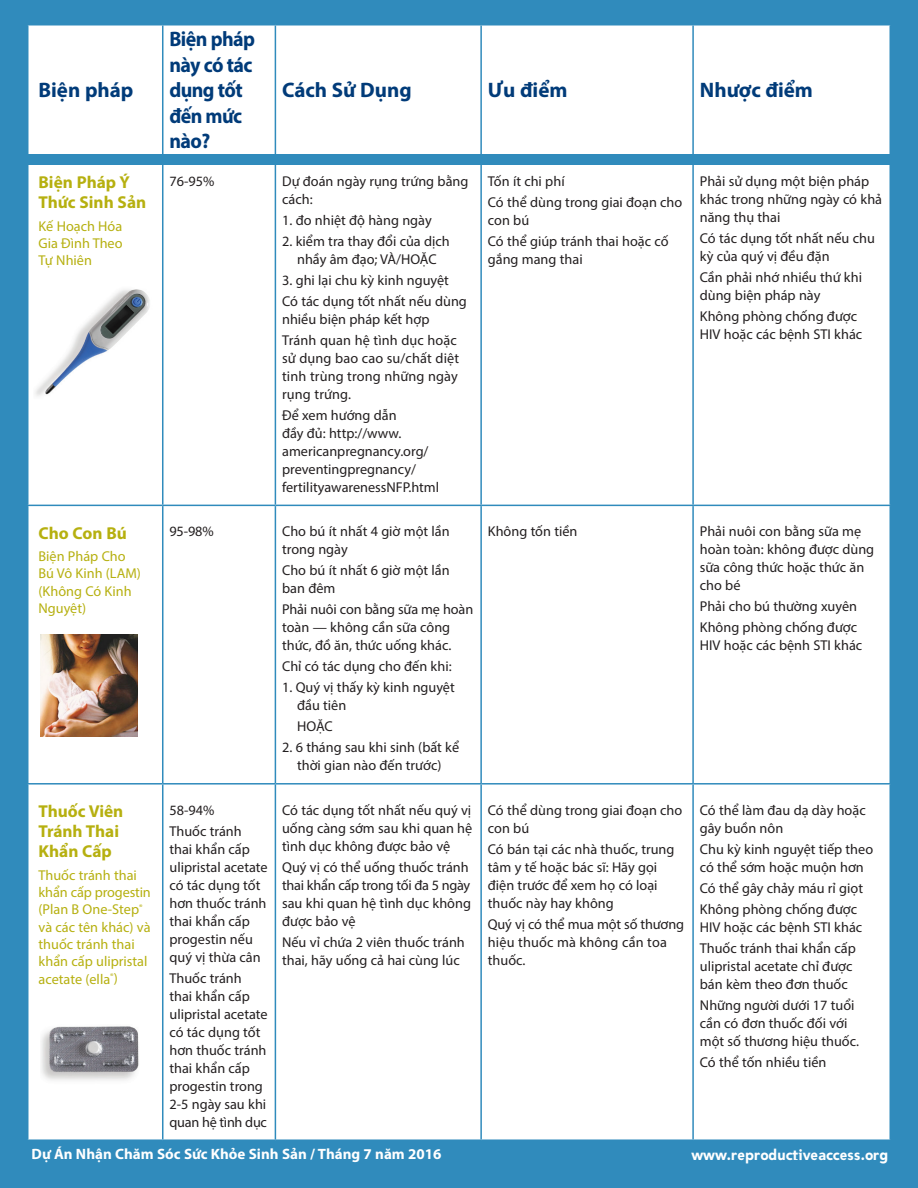
<style>
.page{position:relative;width:918px;height:1188px;background:#308bbc}
.page>*{position:absolute;margin:0;border:0;box-sizing:border-box;transform-origin:0 0}
.t1{font:700 21px "Myriad Pro";letter-spacing:-.005em;color:#013b79}
.t2{font:700 21px/25.5px "Myriad Pro";letter-spacing:-.03em;color:#013b79;scale:.95 1}
.t3{font:700 17.25px/20.2px "Myriad Pro";color:#b6b010}
.t4{font:700 15px "Myriad Pro";color:#fff}
.t5{font:700 15px "Bawdy";color:#fff}
.t6{font:14.25px/18px "Myriad Pro";color:#231f20}
.t7{font:14.25px/17.2px "Myriad Pro";color:#b6b010}
</style>
<div class="page">
<div style="left:28px;top:26px;width:861px;height:1113px;background:#fff"></div>
<div style="left:28px;top:785px;width:247px;height:354px;background:#fff"></div>
<hr style="left:162px;top:26px;width:1px;height:128px;background:#308bbc">
<hr style="left:275px;top:26px;width:1px;height:128px;background:#308bbc">
<hr style="left:480px;top:26px;width:2px;height:128px;background:#308bbc">
<hr style="left:692px;top:26px;width:2px;height:128px;background:#308bbc">
<hr style="left:162px;top:156px;width:1px;height:349px;background:#308bbc">
<hr style="left:275px;top:156px;width:1px;height:349px;background:#308bbc">
<hr style="left:480px;top:156px;width:2px;height:349px;background:#308bbc">
<hr style="left:692px;top:156px;width:2px;height:349px;background:#308bbc">
<hr style="left:27px;top:505px;width:136px;height:1px;background:#308bbc">
<hr style="left:163px;top:505px;width:112px;height:1px;background:#308bbc">
<hr style="left:162px;top:506px;width:1px;height:277px;background:#308bbc">
<hr style="left:275px;top:505px;width:206px;height:1px;background:#308bbc">
<hr style="left:275px;top:506px;width:1px;height:277px;background:#308bbc">
<hr style="left:481px;top:505px;width:212px;height:1px;background:#308bbc">
<hr style="left:480px;top:506px;width:2px;height:277px;background:#308bbc">
<hr style="left:693px;top:505px;width:198px;height:1px;background:#308bbc">
<hr style="left:692px;top:506px;width:2px;height:277px;background:#308bbc">
<hr style="left:27px;top:783px;width:136px;height:2px;background:#308bbc">
<hr style="left:163px;top:783px;width:112px;height:2px;background:#308bbc">
<hr style="left:162px;top:785px;width:1px;height:354px;background:#308bbc">
<hr style="left:275px;top:783px;width:206px;height:2px;background:#308bbc">
<hr style="left:275px;top:785px;width:1px;height:354px;background:#308bbc">
<hr style="left:481px;top:783px;width:212px;height:2px;background:#308bbc">
<hr style="left:480px;top:785px;width:2px;height:354px;background:#308bbc">
<hr style="left:693px;top:783px;width:198px;height:2px;background:#308bbc">
<hr style="left:692px;top:785px;width:2px;height:354px;background:#308bbc">
<img style="left:40px;top:634px;width:98px;height:103px">
<img style="left:34px;top:286px;width:118px;height:114px">
<img style="left:40px;top:1025px;width:100px;height:60px">
<div style="left:0;top:154px;width:918px;height:11px;background:#308bbc"></div>
<h1 class="t1" style="left:39px;top:76px;width:97px">Biện pháp</h1>
<h1 class="t2" style="left:169px;top:26px;width:91px">Biện pháp này có tác dụng tốt đến mức nào?</h1>
<h1 class="t1" style="left:282px;top:76px;width:131px">Cách Sử Dụng</h1>
<h1 class="t1" style="left:488px;top:76px;width:81px">Ưu điểm</h1>
<h1 class="t1" style="left:700px;top:76px;width:115px">Nhược điểm</h1>
<p class="t3" style="left:39px;top:172px;width:109px">Biện Pháp Ý<br>Thức Sinh Sản</p>
<p class="t7" style="left:39px;top:217px;width:86px;text-align:justify">Kế Hoạch Hóa Gia Đình Theo Tự Nhiên</p>
<p class="t6" style="left:169px;top:172px;width:46px">76-95%</p>
<p class="t6" style="left:282px;top:172px;width:188px">Dự đoán ngày rụng trứng bằng cách:</p>
<p class="t6" style="left:282px;top:211px;width:151px">1. đo nhiệt độ hàng ngày</p>
<p class="t6" style="left:282px;top:232px;width:169px;text-align:center">2. kiểm tra thay đổi của dịch nhầy âm đạo; VÀ/HOẶC</p>
<p class="t6" style="left:282px;top:269px;width:186px;line-height:21px">3. ghi lại chu kỳ kinh nguyệt<br>Có tác dụng tốt nhất nếu dùng</p>
<p class="t6" style="left:282px;top:308px;width:176px;line-height:21px">nhiều biện pháp kết hợp<br>Tránh quan hệ tình dục hoặc</p>
<p class="t6" style="left:282px;top:349px;width:179px;text-align:justify">sử dụng bao cao su/chất diệt tinh trùng trong những ngày rụng trứng.</p>
<p class="t6" style="left:282px;top:406px;width:159px">Để xem hướng dẫn<br>đầy đủ: http://www. americanpregnancy.org/ preventingpregnancy/ fertilityawarenessNFP.html</p>
<p class="t6" style="left:488px;top:170px;width:196px;line-height:21px">Tốn ít chi phí<br>Có thể dùng trong giai đoạn cho</p>
<p class="t6" style="left:488px;top:209px;width:182px;line-height:21px">con bú<br>Có thể giúp tránh thai hoặc cố</p>
<p class="t6" style="left:488px;top:250px;width:96px">gắng mang thai</p>
<p class="t6" style="left:700px;top:172px;width:184px">Phải sử dụng một biện pháp khác trong những ngày có khả năng thụ thai</p>
<p class="t6" style="left:700px;top:229px;width:177px">Có tác dụng tốt nhất nếu chu kỳ của quý vị đều đặn</p>
<p class="t6" style="left:700px;top:268px;width:164px">Cần phải nhớ nhiều thứ khi dùng biện pháp này</p>
<p class="t6" style="left:700px;top:307px;width:164px">Không phòng chống được<br>HIV hoặc các bệnh STI khác</p>
<p class="t3" style="left:39px;top:522px;width:90px">Cho Con Bú</p>
<p class="t7" style="left:39px;top:547px;width:104px">Biện Pháp Cho<br>Bú Vô Kinh (LAM) (Không Có Kinh<br>Nguyệt)</p>
<p class="t6" style="left:169px;top:522px;width:46px">95-98%</p>
<p class="t6" style="left:282px;top:522px;width:169px">Cho bú ít nhất 4 giờ một lần trong ngày</p>
<p class="t6" style="left:282px;top:561px;width:169px">Cho bú ít nhất 6 giờ một lần ban đêm</p>
<p class="t6" style="left:282px;top:600px;width:193px">Phải nuôi con bằng sữa mẹ hoàn toàn — không cần sữa công thức, đồ ăn, thức uống khác.</p>
<p class="t6" style="left:282px;top:657px;width:171px">Chỉ có tác dụng cho đến khi:</p>
<p class="t6" style="left:297px;top:678px;width:159px;text-indent:-15px">1. Quý vị thấy kỳ kinh nguyệt đầu tiên</p>
<p class="t6" style="left:297px;top:717px;width:37px">HOẶC</p>
<p class="t6" style="left:282px;top:738px;width:179px;text-align:center">2. 6 tháng sau khi sinh (bất kể thời gian nào đến trước)</p>
<p class="t6" style="left:488px;top:522px;width:91px">Không tốn tiền</p>
<p class="t6" style="left:700px;top:522px;width:176px">Phải nuôi con bằng sữa mẹ hoàn toàn: không được dùng sữa công thức hoặc thức ăn cho bé</p>
<p class="t6" style="left:700px;top:596px;width:159px;line-height:21px">Phải cho bú thường xuyên<br>Không phòng chống được</p>
<p class="t6" style="left:700px;top:636px;width:164px">HIV hoặc các bệnh STI khác</p>
<p class="t3" style="left:39px;top:800px;width:86px">Thuốc Viên<br>Tránh Thai<br>Khẩn Cấp</p>
<p class="t7" style="left:39px;top:866px;width:114px">Thuốc tránh thai khẩn cấp progestin (Plan B One-Step<sup>® </sup>và các tên khác) và thuốc tránh thai khẩn cấp ulipristal acetate (ella<sup>®</sup>)</p>
<p class="t6" style="left:169px;top:799px;width:74px;line-height:21px">58-94%<br>Thuốc tránh</p>
<p class="t6" style="left:169px;top:840px;width:100px">thai khẩn cấp ulipristal acetate có tác dụng tốt hơn thuốc tránh thai khẩn cấp progestin nếu quý vị thừa cân</p>
<p class="t6" style="left:169px;top:969px;width:100px">Thuốc tránh thai khẩn cấp ulipristal acetate có tác dụng tốt hơn thuốc tránh thai khẩn cấp progestin trong<br>2-5 ngày sau khi quan hệ tình dục</p>
<p class="t6" style="left:282px;top:801px;width:192px;text-align:justify">Có tác dụng tốt nhất nếu quý vị uống càng sớm sau khi quan hệ tình dục không được bảo vệ</p>
<p class="t6" style="left:282px;top:858px;width:190px">Quý vị có thể uống thuốc tránh thai khẩn cấp trong tối đa 5 ngày sau khi quan hệ tình dục không được bảo vệ</p>
<p class="t6" style="left:282px;top:933px;width:184px">Nếu vỉ chứa 2 viên thuốc tránh thai, hãy uống cả hai cùng lúc</p>
<p class="t6" style="left:488px;top:801px;width:196px">Có thể dùng trong giai đoạn cho con bú</p>
<p class="t6" style="left:488px;top:840px;width:188px">Có bán tại các nhà thuốc, trung tâm y tế hoặc bác sĩ: Hãy gọi điện trước để xem họ có loại thuốc này hay không</p>
<p class="t6" style="left:488px;top:915px;width:198px">Quý vị có thể mua một số thương hiệu thuốc mà không cần toa thuốc.</p>
<p class="t6" style="left:700px;top:801px;width:167px">Có thể làm đau dạ dày hoặc gây buồn nôn</p>
<p class="t6" style="left:700px;top:840px;width:175px">Chu kỳ kinh nguyệt tiếp theo có thể sớm hoặc muộn hơn</p>
<p class="t6" style="left:700px;top:877px;width:165px;line-height:21px">Có thể gây chảy máu rỉ giọt<br>Không phòng chống được</p>
<p class="t6" style="left:700px;top:916px;width:164px;line-height:21px">HIV hoặc các bệnh STI khác<br>Thuốc tránh thai khẩn cấp</p>
<p class="t6" style="left:700px;top:957px;width:154px">ulipristal acetate chỉ được bán kèm theo đơn thuốc</p>
<p class="t6" style="left:700px;top:996px;width:161px">Những người dưới 17 tuổi cần có đơn thuốc đối với một số thương hiệu thuốc.</p>
<p class="t6" style="left:700px;top:1053px;width:128px">Có thể tốn nhiều tiền</p>
<p class="t4" style="left:32px;top:1144px;width:412px">Dự Án Nhận Chăm Sóc Sức Khỏe Sinh Sản / Tháng 7 năm 2016</p>
<p class="t5" style="left:691px;top:1146px;width:198px">www.reproductiveaccess.org</p>
</div>
